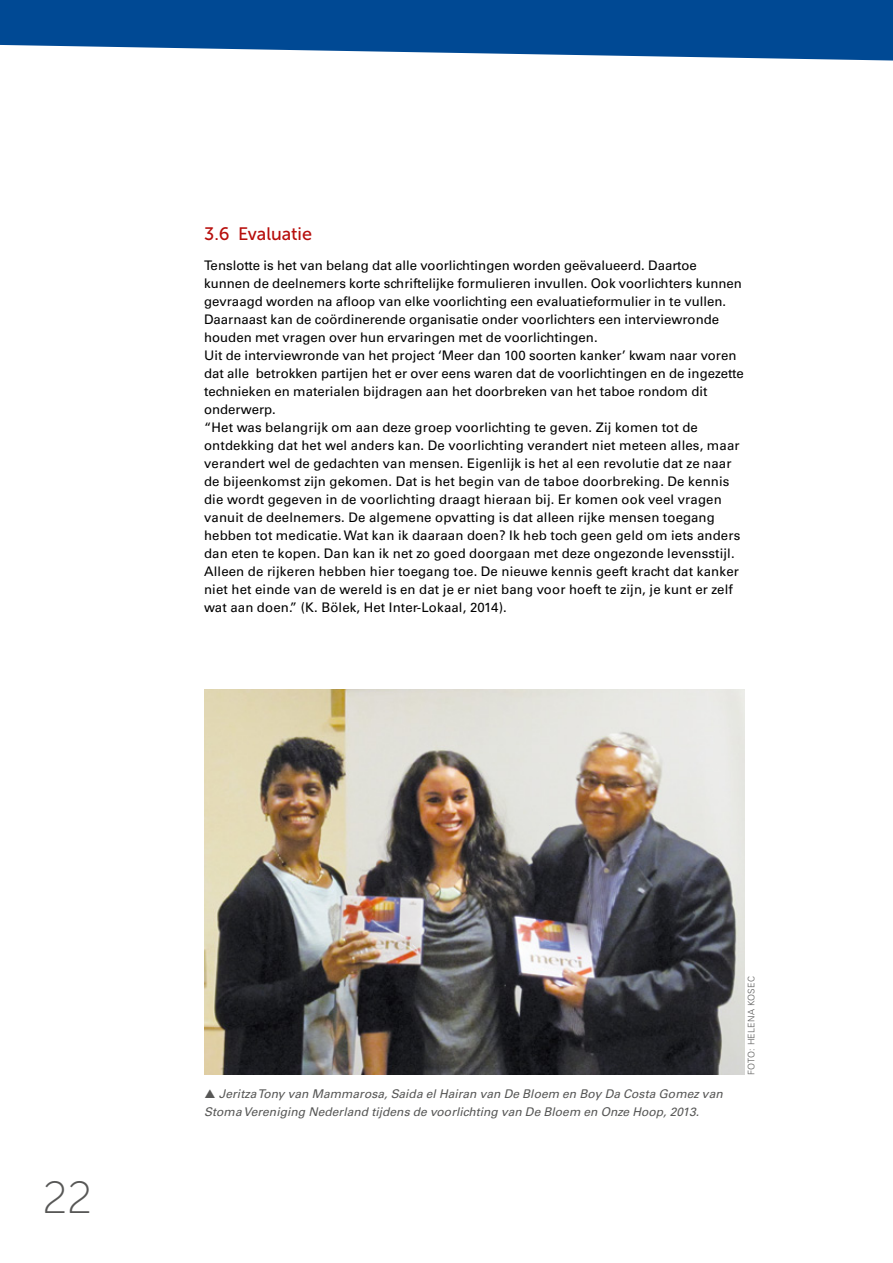
<style>
.page{position:relative;width:893px;height:1263px;background:#fff}
.page>*{position:absolute;margin:0;border:0;box-sizing:border-box;transform-origin:0 0}
.t1{font:45px "Museo Sans 100";color:#575756}
.t2{font:18px "Museo Sans 500";letter-spacing:-.005em;color:#b70e0c}
.t3{font:13.2px/18px "Univers LT";letter-spacing:.01em;color:#000}
.t4{font:italic 12px/18px "Univers LT";letter-spacing:.005em;color:#575756}
.t5{font:300 9px "Univers LT";letter-spacing:.03em;color:#575756}
</style>
<div class="page">
<svg style="left:0;top:0;width:893px;height:61px;background:#2261a2"></svg>
<img style="left:204px;top:689px;width:540px;height:386px">
<h2 class="t2" style="left:204px;top:224px;width:109px">3.6 Evaluatie</h2>
<p class="t3" style="left:204px;top:256px;width:541px">Tenslotte is het van belang dat alle voorlichtingen worden geëvalueerd. Daartoe kunnen de deelnemers korte schriftelijke formulieren invullen. Ook voorlichters kunnen gevraagd worden na afloop van elke voorlichting een evaluatieformulier in te vullen.<br>Daarnaast kan de coördinerende organisatie onder voorlichters een interviewronde houden met vragen over hun ervaringen met de voorlichtingen.<br>Uit de interviewronde van het project ‘Meer dan 100 soorten kanker’ kwam naar voren dat alle betrokken partijen het er over eens waren dat de voorlichtingen en de ingezette technieken en materialen bijdragen aan het doorbreken van het taboe rondom dit onderwerp.<br>“Het was belangrijk om aan deze groep voorlichting te geven. Zij komen tot de ontdekking dat het wel anders kan. De voorlichting verandert niet meteen alles, maar verandert wel de gedachten van mensen. Eigenlijk is het al een revolutie dat ze naar de bijeenkomst zijn gekomen. Dat is het begin van de taboe doorbreking. De kennis die wordt gegeven in de voorlichting draagt hieraan bij. Er komen ook veel vragen vanuit de deelnemers. De algemene opvatting is dat alleen rijke mensen toegang hebben tot medicatie. Wat kan ik daaraan doen? Ik heb toch geen geld om iets anders dan eten te kopen. Dan kan ik net zo goed doorgaan met deze ongezonde levensstijl.<br>Alleen de rijkeren hebben hier toegang toe. De nieuwe kennis geeft kracht dat kanker niet het einde van de wereld is en dat je er niet bang voor hoeft te zijn, je kunt er zelf wat aan doen.” (K. Bölek, Het Inter-Lokaal, 2014).</p>
<h1 class="t1" style="left:43px;top:1173px;width:51px">22</h1>
<p class="t4" style="left:204px;top:1085px;width:520px;text-indent:15px">Jeritza Tony van Mammarosa, Saida el Hairan van De Bloem en Boy Da Costa Gomez van<br>Stoma Vereniging Nederland tijdens de voorlichting van De Bloem en Onze Hoop, 2013.</p>
<p class="t5" style="left:746px;top:1075px;width:100px;rotate:-90deg">FOTO: HELENA KOSEC</p>
</div>
